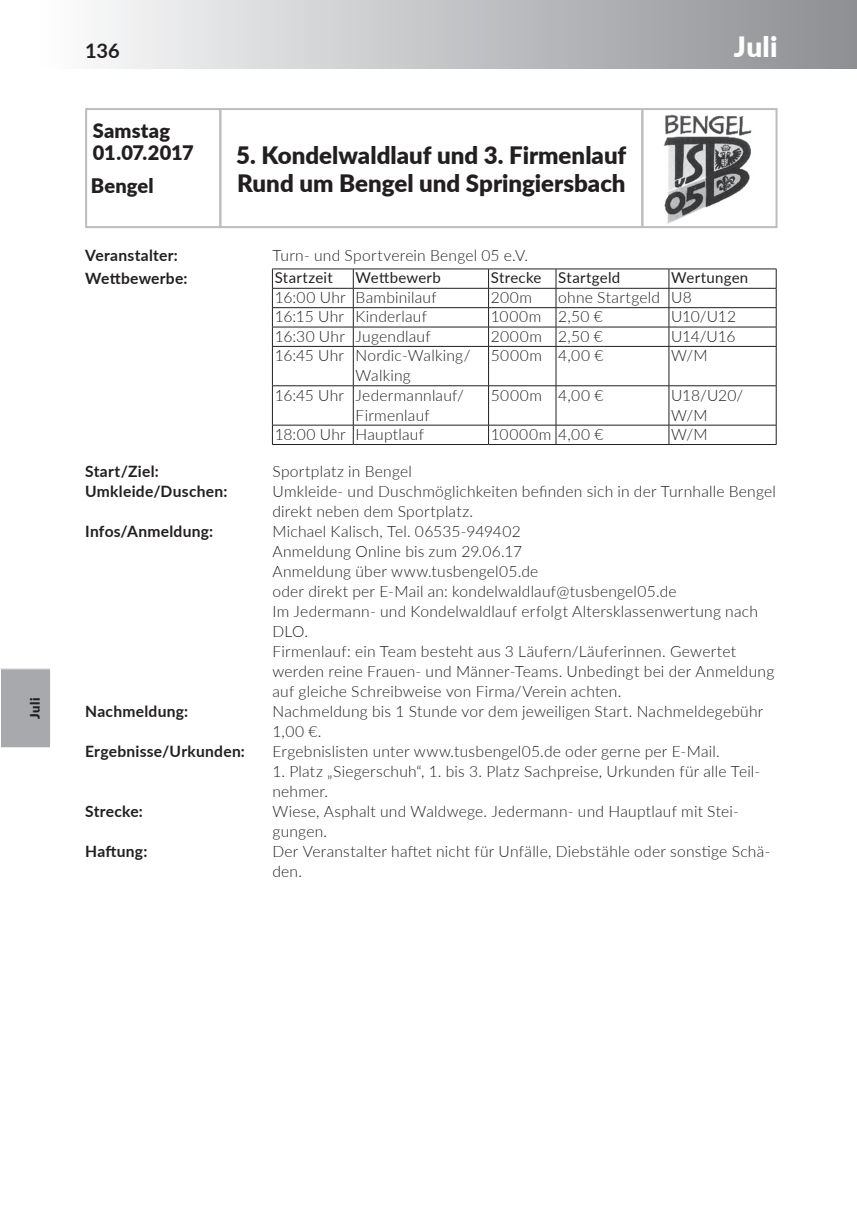
<style>
.page{position:relative;width:857px;height:1225px;background:#fff}
.page>*{position:absolute;margin:0;border:0;box-sizing:border-box;transform-origin:0 0}
.t1{font:900 28px "Lato";color:#fff}
.t2{font:900 24px/28px "Lato";color:#231f20}
.t3{font:900 20px/22px "Lato";letter-spacing:.005em;color:#231f20}
.t4{font:700 20px "Lato";color:#231f20}
.t5{font:300 15.6px/20px "Lato";letter-spacing:.015em;color:#231f20}
.t6{font:700 15.6px "Lato";letter-spacing:.015em;color:#231f20}
.t7{font:300 15.6px "Lato";letter-spacing:.055em;color:#231f20}
.t8{font:15px "Lato";letter-spacing:.015em;color:#231f20}
.t9{font:900 13px "Lato";color:#231f20}
</style>
<div class="page">
<div style="left:85px;top:108px;width:136px;height:120px;border:2px solid #bcbdc0"></div>
<div style="left:219px;top:108px;width:424px;height:120px;border:2px solid #bcbdc0"></div>
<img style="left:663px;top:114px;width:89px;height:110px">
<div style="left:641px;top:108px;width:136px;height:120px;border:2px solid #bcbdc0"></div>
<hr style="left:272px;top:307px;width:81px;height:1px;background:#231f20">
<hr style="left:353px;top:307px;width:135px;height:1px;background:#231f20">
<hr style="left:488px;top:307px;width:67px;height:1px;background:#231f20">
<hr style="left:555px;top:307px;width:113px;height:1px;background:#231f20">
<hr style="left:668px;top:307px;width:108px;height:1px;background:#231f20">
<hr style="left:272px;top:327px;width:81px;height:1px;background:#231f20">
<hr style="left:353px;top:327px;width:135px;height:1px;background:#231f20">
<svg style="left:353px;top:269px;width:1px;height:77px"></svg>
<hr style="left:488px;top:327px;width:67px;height:1px;background:#231f20">
<svg style="left:488px;top:269px;width:1px;height:77px"></svg>
<hr style="left:555px;top:327px;width:113px;height:1px;background:#231f20">
<hr style="left:668px;top:327px;width:108px;height:1px;background:#231f20">
<hr style="left:272px;top:346px;width:81px;height:1px;background:#231f20">
<hr style="left:353px;top:346px;width:135px;height:1px;background:#231f20">
<hr style="left:353px;top:347px;width:1px;height:38px;background:#231f20">
<hr style="left:488px;top:346px;width:67px;height:1px;background:#231f20">
<hr style="left:488px;top:347px;width:1px;height:38px;background:#231f20">
<hr style="left:555px;top:346px;width:113px;height:1px;background:#231f20">
<hr style="left:668px;top:346px;width:108px;height:1px;background:#231f20">
<hr style="left:272px;top:385px;width:81px;height:1px;background:#231f20">
<hr style="left:353px;top:385px;width:135px;height:1px;background:#231f20">
<hr style="left:353px;top:386px;width:1px;height:39px;background:#231f20">
<hr style="left:488px;top:385px;width:67px;height:1px;background:#231f20">
<hr style="left:488px;top:386px;width:1px;height:39px;background:#231f20">
<hr style="left:555px;top:385px;width:113px;height:1px;background:#231f20">
<hr style="left:668px;top:385px;width:108px;height:1px;background:#231f20">
<hr style="left:272px;top:425px;width:81px;height:1px;background:#231f20">
<hr style="left:353px;top:425px;width:135px;height:1px;background:#231f20">
<svg style="left:353px;top:425px;width:1px;height:19px"></svg>
<hr style="left:488px;top:425px;width:67px;height:1px;background:#231f20">
<svg style="left:488px;top:425px;width:1px;height:19px"></svg>
<hr style="left:555px;top:425px;width:113px;height:1px;background:#231f20">
<hr style="left:668px;top:425px;width:108px;height:1px;background:#231f20">
<hr style="left:272px;top:444px;width:81px;height:1px;background:#231f20">
<hr style="left:353px;top:444px;width:135px;height:1px;background:#231f20">
<hr style="left:488px;top:444px;width:67px;height:1px;background:#231f20">
<hr style="left:555px;top:444px;width:113px;height:1px;background:#231f20">
<hr style="left:668px;top:444px;width:108px;height:1px;background:#231f20">
<hr style="left:272px;top:268px;width:81px;height:1px;background:#231f20">
<hr style="left:353px;top:268px;width:135px;height:1px;background:#231f20">
<hr style="left:488px;top:268px;width:67px;height:1px;background:#231f20">
<hr style="left:555px;top:268px;width:113px;height:1px;background:#231f20">
<hr style="left:668px;top:268px;width:108px;height:1px;background:#231f20">
<hr style="left:272px;top:288px;width:81px;height:1px;background:#231f20">
<hr style="left:353px;top:288px;width:135px;height:1px;background:#231f20">
<hr style="left:488px;top:288px;width:67px;height:1px;background:#231f20">
<hr style="left:555px;top:288px;width:113px;height:1px;background:#231f20">
<hr style="left:668px;top:288px;width:108px;height:1px;background:#231f20">
<svg style="left:555px;top:269px;width:1px;height:77px"></svg>
<svg style="left:668px;top:269px;width:1px;height:77px"></svg>
<svg style="left:775px;top:269px;width:1px;height:77px"></svg>
<hr style="left:555px;top:347px;width:1px;height:38px;background:#231f20">
<hr style="left:668px;top:347px;width:1px;height:38px;background:#231f20">
<hr style="left:775px;top:347px;width:1px;height:38px;background:#231f20">
<hr style="left:555px;top:386px;width:1px;height:39px;background:#231f20">
<hr style="left:668px;top:386px;width:1px;height:39px;background:#231f20">
<hr style="left:775px;top:386px;width:1px;height:39px;background:#231f20">
<svg style="left:555px;top:425px;width:1px;height:19px"></svg>
<svg style="left:668px;top:425px;width:1px;height:19px"></svg>
<svg style="left:775px;top:425px;width:1px;height:19px"></svg>
<svg style="left:272px;top:269px;width:1px;height:77px"></svg>
<hr style="left:272px;top:347px;width:1px;height:38px;background:#231f20">
<hr style="left:272px;top:386px;width:1px;height:39px;background:#231f20">
<svg style="left:272px;top:425px;width:1px;height:19px"></svg>
<div style="left:0;top:0;width:856px;height:68px;background:linear-gradient(to right,#fff,#8c8e92)"></div>
<div style="left:0;top:669px;width:51px;height:79px;background:#a8a9ad"></div>
<div style="left:0;top:668px;width:51px;height:80px;border:1px solid #fff"></div>
<hr style="left:856px;top:0;width:1px;height:68px;background:#8d8f92">
<p class="t9" style="left:25px;top:719px;width:23px;rotate:-90deg">Juli</p>
<p class="t4" style="left:85px;top:36px;width:36px">136</p>
<p class="t3" style="left:93px;top:118px;width:102px">Samstag<br>01.07.2017</p>
<p class="t3" style="left:91px;top:174px;width:64px">Bengel</p>
<h2 class="t2" style="left:236px;top:140px;width:391px">5. Kondelwaldlauf und 3. Firmenlauf<br>Rund um Bengel und Springiersbach</h2>
<h1 class="t1" style="left:733px;top:25px;width:45px">Juli</h1>
<p class="t6" style="left:85px;top:243px;width:94px">Veranstalter:</p>
<p class="t5" style="left:272px;top:244px;width:257px">Turn- und Sportverein Bengel 05 e.V.</p>
<p class="t6" style="left:85px;top:267px;width:104px">Wettbewerbe:</p>
<p class="t8" style="left:274px;top:267px;width:59px">Startzeit</p>
<p class="t8" style="left:355px;top:267px;width:87px">Wettbewerb</p>
<p class="t8" style="left:490px;top:267px;width:131px">Strecke Startgeld</p>
<p class="t8" style="left:670px;top:267px;width:78px">Wertungen</p>
<p class="t5" style="left:274px;top:287px;width:163px">16:00 Uhr Bambinilauf</p>
<p class="t5" style="left:490px;top:287px;width:43px">200m</p>
<p class="t5" style="left:558px;top:287px;width:135px">ohne Startgeld U8</p>
<p class="t5" style="left:274px;top:306px;width:154px">16:15 Uhr Kinderlauf</p>
<p class="t5" style="left:490px;top:306px;width:113px">1000m 2,50 €</p>
<p class="t5" style="left:670px;top:306px;width:66px">U10/U12</p>
<p class="t5" style="left:274px;top:326px;width:157px">16:30 Uhr Jugendlauf</p>
<p class="t5" style="left:490px;top:326px;width:113px">2000m 2,50 €</p>
<p class="t5" style="left:670px;top:326px;width:66px">U14/U16</p>
<p class="t5" style="left:355px;top:345px;width:116px;text-indent:-81px">16:45 Uhr Nordic-Walking/<br>Walking</p>
<p class="t5" style="left:490px;top:345px;width:114px">5000m 4,00 €</p>
<p class="t5" style="left:670px;top:345px;width:38px">W/M</p>
<p class="t5" style="left:355px;top:384px;width:110px;text-indent:-81px">16:45 Uhr Jedermannlauf/<br>Firmenlauf</p>
<p class="t5" style="left:490px;top:384px;width:114px">5000m 4,00 €</p>
<p class="t5" style="left:670px;top:384px;width:73px">U18/U20/<br>W/M</p>
<p class="t5" style="left:274px;top:424px;width:151px">18:00 Uhr Hauptlauf</p>
<p class="t7" style="left:490px;top:423px;width:114px">10000m 4,00 €</p>
<p class="t5" style="left:670px;top:424px;width:38px">W/M</p>
<p class="t6" style="left:85px;top:459px;width:75px">Start/Ziel:</p>
<p class="t5" style="left:272px;top:460px;width:141px">Sportplatz in Bengel</p>
<p class="t6" style="left:85px;top:479px;width:144px">Umkleide/Duschen:</p>
<p class="t5" style="left:272px;top:480px;width:504px">Umkleide- und Duschmöglichkeiten befinden sich in der Turnhalle Bengel direkt neben dem Sportplatz.</p>
<p class="t6" style="left:85px;top:519px;width:130px">Infos/Anmeldung:</p>
<p class="t5" style="left:272px;top:520px;width:503px">Michael Kalisch, Tel. 06535-949402<br>Anmeldung Online bis zum 29.06.17<br>Anmeldung über www.tusbengel05.de<br>oder direkt per E-Mail an: kondelwaldlauf@tusbengel05.de<br>Im Jedermann- und Kondelwaldlauf erfolgt Altersklassenwertung nach DLO.<br>Firmenlauf: ein Team besteht aus 3 Läufern/Läuferinnen. Gewertet werden reine Frauen- und Männer-Teams. Unbedingt bei der Anmeldung auf gleiche Schreibweise von Firma/Verein achten.</p>
<p class="t6" style="left:85px;top:699px;width:105px">Nachmeldung:</p>
<p class="t5" style="left:272px;top:700px;width:492px">Nachmeldung bis 1 Stunde vor dem jeweiligen Start. Nachmeldegebühr<br>1,00 €.</p>
<p class="t6" style="left:85px;top:739px;width:161px">Ergebnisse/Urkunden:</p>
<p class="t5" style="left:272px;top:740px;width:448px">Ergebnislisten unter www.tusbengel05.de oder gerne per E-Mail.</p>
<p class="t5" style="left:272px;top:760px;width:489px">1. Platz „Siegerschuh“, 1. bis 3. Platz Sachpreise, Urkunden für alle Teil&shy;nehmer.</p>
<p class="t6" style="left:85px;top:799px;width:59px">Strecke:</p>
<p class="t5" style="left:272px;top:800px;width:467px">Wiese, Asphalt und Waldwege. Jedermann- und Hauptlauf mit Stei&shy;gungen.</p>
<p class="t6" style="left:85px;top:839px;width:64px">Haftung:</p>
<p class="t5" style="left:272px;top:840px;width:499px">Der Veranstalter haftet nicht für Unfälle, Diebstähle oder sonstige Schä&shy;den.</p>
</div>
